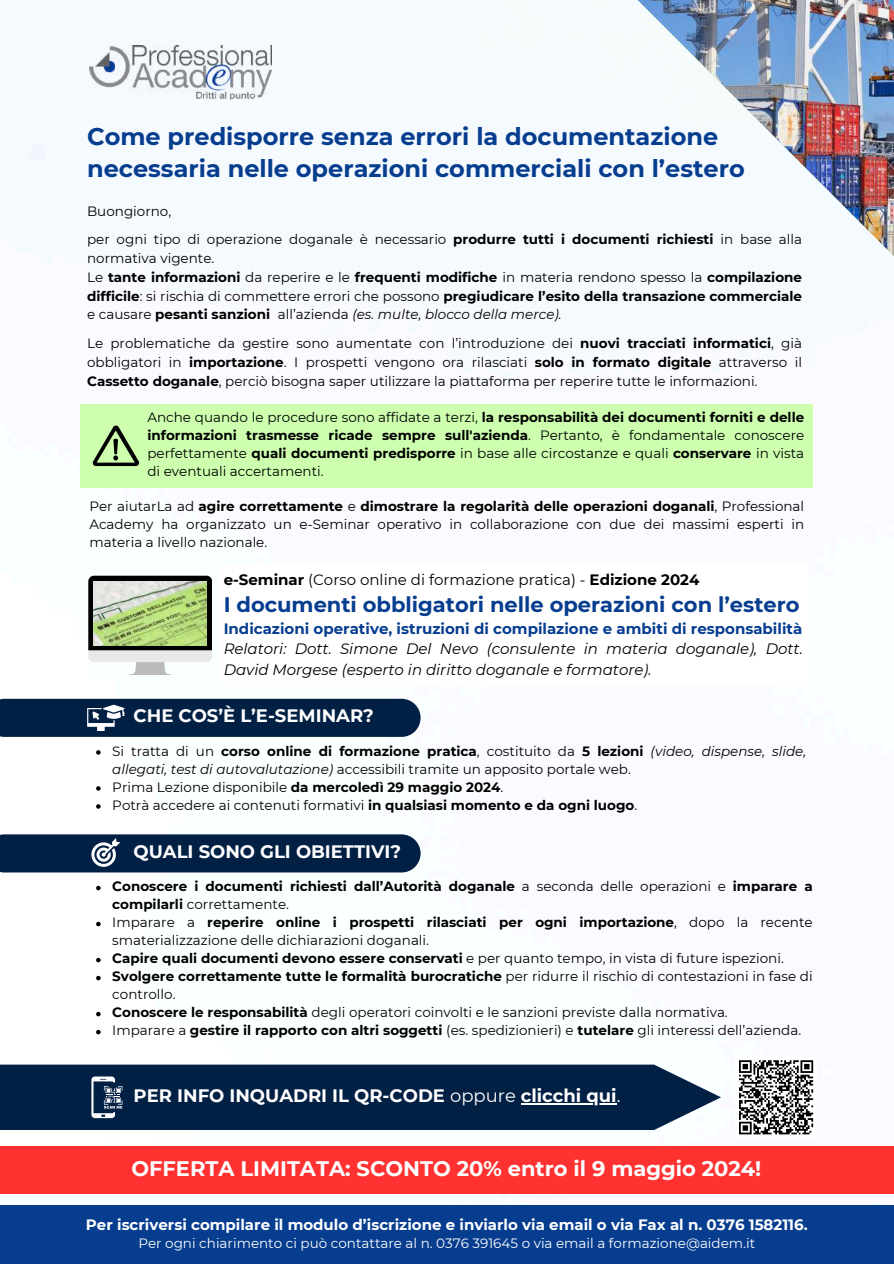
<style>
.page{position:relative;width:894px;height:1264px;background:#fff}
.page>*{position:absolute;margin:0;border:0;box-sizing:border-box;transform-origin:0 0}
.t1{font:700 24px/32.7px "Montserrat";color:#063d8f}
.t2{font:700 21px "Montserrat";color:#063d8f}
.t3{font:700 21px "Montserrat";color:#fff}
.t4{font:700 18px "Montserrat";color:#fff}
.t5{font:italic 15px/20.2px "Montserrat";color:#000}
.t6{font:700 15px "Montserrat";color:#fff}
.t7{font:700 15px "Montserrat";color:#063d8f}
.t8{font:15px "Montserrat";color:#000}
.t9{font:13.5px/18px "Montserrat";color:#000}
.t10{font:700 13.5px/18.8px "Montserrat";color:#000}
.t11{font:13.5px "Montserrat";color:#fff}
.s1{font-weight:700}
.s2{font-weight:400}
.s3{font-weight:400;font-style:italic}
.s4{font-style:italic}
</style>
<div class="page">
<img style="left:89px;top:46px;width:183px;height:54px">
<svg style="left:0;top:698px;width:420px;height:39px;background:#0e2b4d"></svg>
<div style="left:0;top:834px;width:420px;height:38px;background:#022044"></div>
<img style="left:637px;top:0;width:256px;height:256px">
<div style="left:0;top:1145px;width:893px;height:48px;background:#ff3131"></div>
<div style="left:0;top:1205px;width:893px;height:58px;background:#063d8f"></div>
<div style="left:0;top:1064px;width:720px;height:65px;background:#022044"></div>
<svg style="left:91px;top:1076px;width:31px;height:42px"></svg>
<svg style="left:88px;top:575px;width:124px;height:100px"></svg>
<img style="left:93px;top:581px;width:114px;height:64px">
<svg style="left:739px;top:1060px;width:75px;height:75px"></svg>
<div style="left:80px;top:404px;width:732px;height:83px;background:#cdffaf"></div>
<svg style="left:93px;top:425px;width:47px;height:41px"></svg>
<svg style="left:96px;top:750px;width:5px;height:4px"></svg>
<svg style="left:96px;top:786px;width:5px;height:4px"></svg>
<svg style="left:96px;top:804px;width:5px;height:4px"></svg>
<svg style="left:96px;top:885px;width:5px;height:5px"></svg>
<svg style="left:96px;top:921px;width:5px;height:5px"></svg>
<svg style="left:96px;top:957px;width:5px;height:5px"></svg>
<svg style="left:96px;top:975px;width:5px;height:5px"></svg>
<svg style="left:96px;top:1011px;width:5px;height:5px"></svg>
<svg style="left:96px;top:1029px;width:5px;height:5px"></svg>
<hr style="left:520px;top:1102px;width:96px;height:2px;background:#fff">
<h1 class="t1" style="left:87px;top:120px;width:659px">Come predisporre senza errori la documentazione necessaria nelle operazioni commerciali con l’estero</h1>
<p class="t9" style="left:87px;top:196px;width:716px;line-height:28.8px">Buongiorno,<br>per ogni tipo di operazione doganale è necessario <span class="s1">produrre tutti i documenti richiesti</span> in base alla</p>
<p class="t10" style="left:87px;top:249px;width:716px"><span class="s2">normativa vigente.<br>Le</span> tante informazioni <span class="s2">da reperire e le</span> frequenti modifiche <span class="s2">in materia rendono spesso la</span> compilazione difficile<span class="s2">: si rischia di commettere errori che possono</span> pregiudicare l’esito della transazione commerciale <span class="s2">e causare</span> pesanti sanzioni <span class="s2">all’azienda</span> <span class="s3">(es. multe, blocco della merce).</span></p>
<p class="t9" style="left:87px;top:334px;width:716px;line-height:18.8px;text-align:justify">Le problematiche da gestire sono aumentate con l’introduzione dei <span class="s1">nuovi tracciati informatici</span>, già obbligatori in <span class="s1">importazione</span>. I prospetti vengono ora rilasciati <span class="s1">solo in formato digitale</span> attraverso il <span class="s1">Cassetto doganale</span>, perciò bisogna saper utilizzare la piattaforma per reperire tutte le informazioni.</p>
<p class="t9" style="left:147px;top:408px;width:658px;text-align:justify">Anche quando le procedure sono affidate a terzi, <span class="s1">la responsabilità dei documenti forniti e delle informazioni trasmesse ricade sempre sull'azienda</span>. Pertanto, è fondamentale conoscere perfettamente <span class="s1">quali documenti predisporre</span> in base alle circostanze e quali <span class="s1">conservare</span> in vista di eventuali accertamenti.</p>
<p class="t9" style="left:89px;top:497px;width:716px;text-align:justify">Per aiutarLa ad <span class="s1">agire correttamente</span> e <span class="s1">dimostrare la regolarità delle operazioni doganali</span>, Professional Academy ha organizzato un e-Seminar operativo in collaborazione con due dei massimi esperti in materia a livello nazionale.</p>
<p class="t8" style="left:223px;top:570px;width:477px"><span class="s1">e-Seminar</span> (Corso online di formazione pratica) - <span class="s1">Edizione 2024</span></p>
<h2 class="t2" style="left:223px;top:591px;width:577px">I documenti obbligatori nelle operazioni con l’estero</h2>
<p class="t7" style="left:223px;top:619px;width:580px">Indicazioni operative, istruzioni di compilazione e ambiti di responsabilità</p>
<p class="t5" style="left:223px;top:639px;width:580px">Relatori: Dott. Simone Del Nevo (consulente in materia doganale), Dott.<br>David Morgese (esperto in diritto doganale e formatore).</p>
<h3 class="t4" style="left:133px;top:705px;width:242px">CHE COS’È L’E-SEMINAR?</h3>
<p class="t9" style="left:112px;top:742px;width:695px">Si tratta di un <span class="s1">corso online di formazione pratica</span>, costituito da <span class="s1">5 lezioni</span> <span class="s4">(video, dispense, slide, allegati, test di autovalutazione)</span> accessibili tramite un apposito portale web.<br>Prima Lezione disponibile <span class="s1">da mercoledì 29 maggio 2024</span>.<br>Potrà accedere ai contenuti formativi <span class="s1">in qualsiasi momento e da ogni luogo</span>.</p>
<h3 class="t4" style="left:133px;top:840px;width:269px">QUALI SONO GLI OBIETTIVI?</h3>
<p class="t9" style="left:112px;top:877px;width:701px"><span class="s1">Conoscere i documenti richiesti dall’Autorità doganale</span> a seconda delle operazioni e <span class="s1">imparare a compilarli</span> correttamente.<br>Imparare a <span class="s1">reperire online i prospetti rilasciati per ogni importazione</span>, dopo la recente smaterializzazione delle dichiarazioni doganali.<br><span class="s1">Capire quali documenti devono essere conservati</span> e per quanto tempo, in vista di future ispezioni.<br><span class="s1">Svolgere correttamente tutte le formalità burocratiche</span> per ridurre il rischio di contestazioni in fase di controllo.<br><span class="s1">Conoscere le responsabilità</span> degli operatori coinvolti e le sanzioni previste dalla normativa.<br>Imparare a <span class="s1">gestire il rapporto con altri soggetti</span> (es. spedizionieri) e <span class="s1">tutelare</span> gli interessi dell’azienda.</p>
<h3 class="t4" style="left:134px;top:1084px;width:488px">PER INFO INQUADRI IL QR-CODE <span class="s2">oppure</span> clicchi qui<span class="s2">.</span></h3>
<h2 class="t3" style="left:131px;top:1155px;width:631px">OFFERTA LIMITATA: SCONTO 20% entro il 9 maggio 2024!</h2>
<p class="t6" style="left:86px;top:1215px;width:723px">Per iscriversi compilare il modulo d’iscrizione e inviarlo via email o via Fax al n. 0376 1582116.</p>
<p class="t11" style="left:138px;top:1234px;width:618px">Per ogni chiarimento ci può contattare al n. 0376 391645 o via email a formazione@aidem.it</p>
</div>
